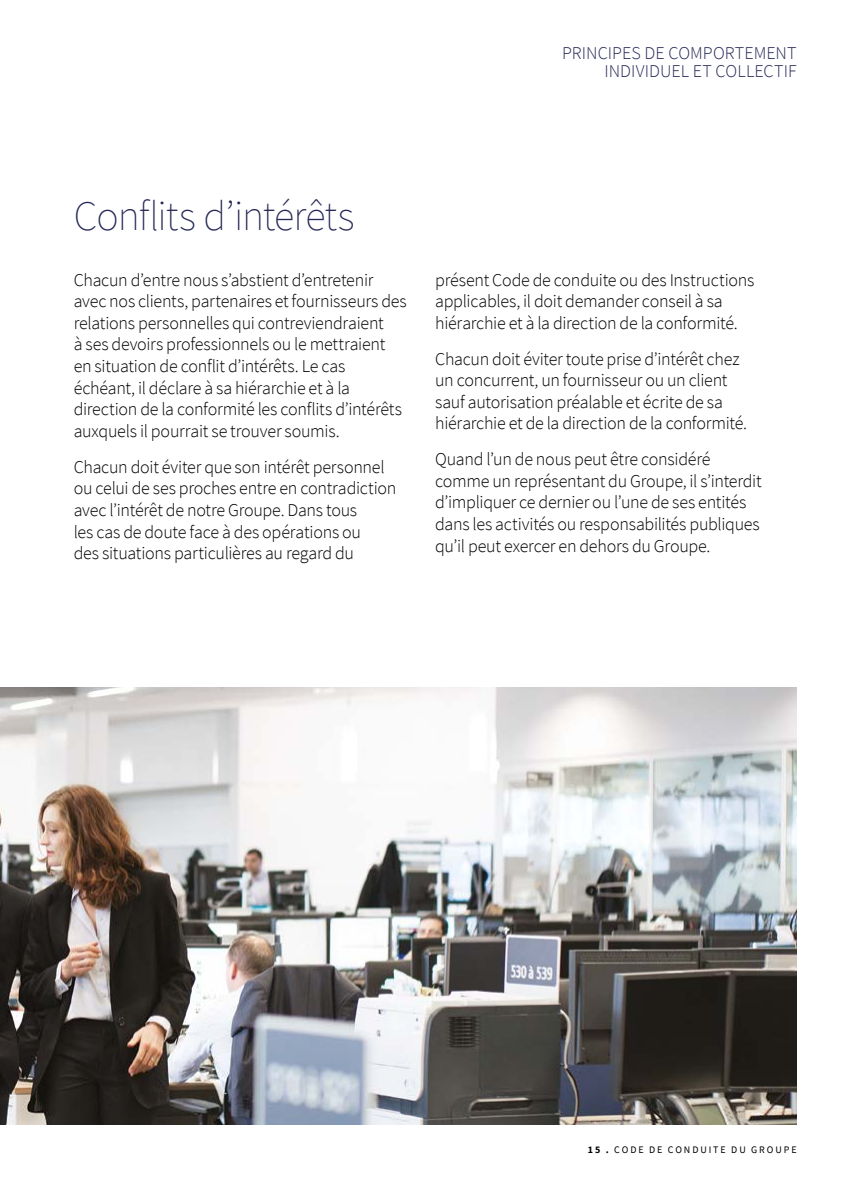
<style>
.page{position:relative;width:842px;height:1191px;background:#fff}
.page>*{position:absolute;margin:0;border:0;box-sizing:border-box;transform-origin:0 0}
.t1{font:200 42px "Source Sans Pro";letter-spacing:-.025em;color:#262957}
.t2{font:300 18px/21.6px "Source Sans Pro";letter-spacing:-.015em;color:#000}
.t3{font:300 18px/18px "Source Sans Pro";letter-spacing:.005em;color:#262957;text-align:right}
.t4{font:10px "Source Sans Pro";letter-spacing:.19em;color:#000}
.s1{font-weight:700}
</style>
<div class="page">
<img style="left:0;top:688px;width:797px;height:436px">
<p class="t3" style="left:562px;top:44px;width:236px">PRINCIPES DE COMPORTEMENT<br>INDIVIDUEL ET COLLECTIF</p>
<h1 class="t1" style="left:74px;top:191px;width:282px">Conflits d’intérêts</h1>
<p class="t2" style="left:74px;top:269px;width:335px">Chacun d’entre nous s’abstient d’entretenir avec nos clients, partenaires et fournisseurs des relations personnelles qui contreviendraient<br>à ses devoirs professionnels ou le mettraient en situation de conflit d’intérêts. Le cas échéant, il déclare à sa hiérarchie et à la direction de la conformité les conflits d’intérêts auxquels il pourrait se trouver soumis.</p>
<p class="t2" style="left:74px;top:456px;width:324px">Chacun doit éviter que son intérêt personnel ou celui de ses proches entre en contradiction avec l’intérêt de notre Groupe. Dans tous<br>les cas de doute face à des opérations ou<br>des situations particulières au regard du</p>
<p class="t2" style="left:435px;top:269px;width:321px">présent Code de conduite ou des Instructions applicables, il doit demander conseil à sa hiérarchie et à la direction de la conformité.</p>
<p class="t2" style="left:435px;top:348px;width:311px">Chacun doit éviter toute prise d’intérêt chez un concurrent, un fournisseur ou un client sauf autorisation préalable et écrite de sa hiérarchie et de la direction de la conformité.</p>
<p class="t2" style="left:435px;top:448px;width:328px">Quand l’un de nous peut être considéré comme un représentant du Groupe, il s’interdit d’impliquer ce dernier ou l’une de ses entités dans les activités ou responsabilités publiques qu’il peut exercer en dehors du Groupe.</p>
<p class="t4" style="left:588px;top:1143px;width:210px"><span class="s1">15 .</span> CODE DE CONDUITE DU GROUPE</p>
</div>
